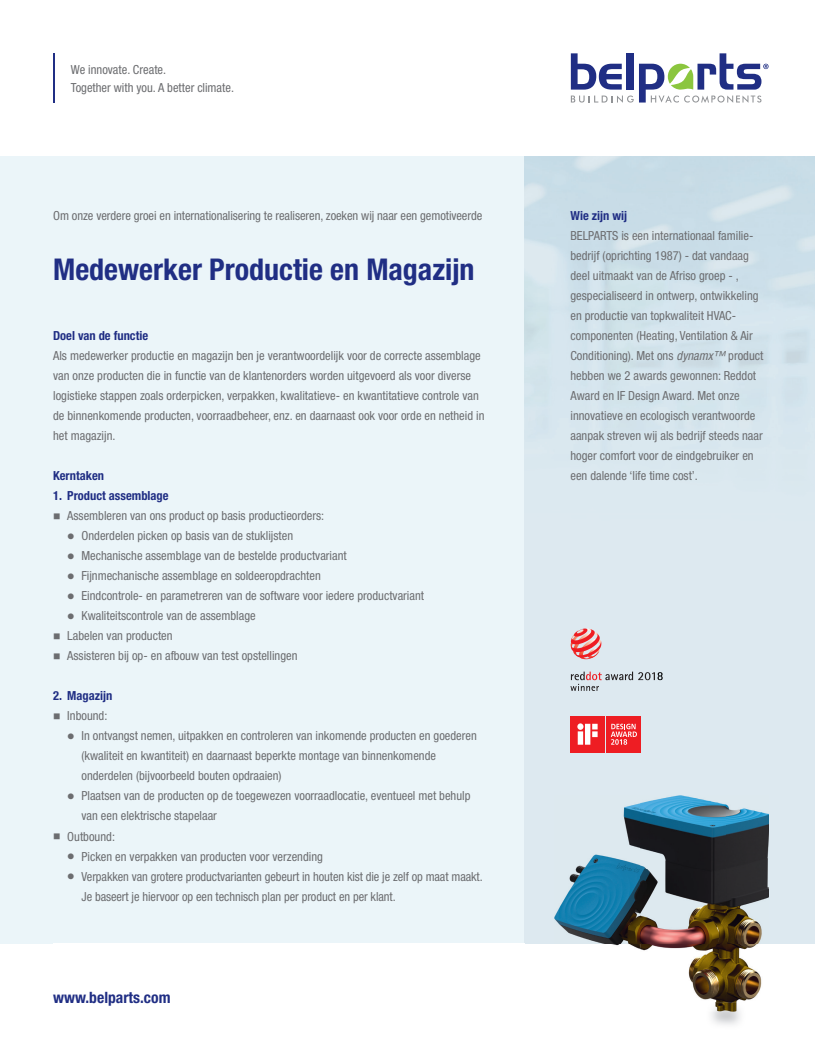
<style>
.page{position:relative;width:815px;height:1053px;background:#fff}
.page>*{position:absolute;margin:0;border:0;box-sizing:border-box;transform-origin:0 0}
.t1{font:700 condensed 30px "Helvetica Neue";color:#202e84}
.t2{font:700 condensed 15.62px "Helvetica Neue";color:#202e84}
.t3{font:condensed 12.5px/20px "Helvetica Neue";color:#6c6d70}
.t4{font:700 condensed 12.5px "Helvetica Neue";color:#202e84}
.s1{font-style:italic}
</style>
<div class="page">
<div style="left:0;top:156px;width:524px;height:787px;background:#ebf5f9"></div>
<div style="left:524px;top:156px;width:291px;height:787px;background:linear-gradient(to bottom,#cee0ea,#e2ecf2)"></div>
<svg style="left:571px;top:628px;width:30px;height:31px"></svg>
<svg style="left:570px;top:671px;width:93px;height:20px;background:#c3c7cd"></svg>
<div style="left:570px;top:716px;width:35px;height:36px;background:#ee1d23"></div>
<svg style="left:577px;top:723px;width:21px;height:21px"></svg>
<div style="left:607px;top:716px;width:34px;height:36px;background:#ee1d23"></div>
<svg style="left:611px;top:723px;width:26px;height:21px"></svg>
<img style="left:554px;top:795px;width:172px;height:206px">
<img style="left:726px;top:804px;width:43px;height:197px">
<img style="left:711px;top:1001px;width:29px;height:24px">
<img style="left:711px;top:1002px;width:29px;height:9px">
<svg style="left:571px;top:53px;width:198px;height:50px"></svg>
<hr style="left:53px;top:53px;width:1px;height:50px;background:#202e84">
<p class="t3" style="left:71px;top:60px;width:165px;line-height:18.8px">We innovate. Create.<br>Together with you. A better climate.</p>
<p class="t3" style="left:53px;top:206px;width:431px">Om onze verdere groei en internationalisering te realiseren, zoeken wij naar een gemotiveerde</p>
<h1 class="t1" style="left:53px;top:251px;width:423px">Medewerker Productie en Magazijn</h1>
<p class="t4" style="left:53px;top:328px;width:97px">Doel van de functie</p>
<p class="t3" style="left:53px;top:346px;width:433px">Als medewerker productie en magazijn ben je verantwoordelijk voor de correcte assemblage van onze producten die in functie van de klantenorders worden uitgevoerd als voor diverse logistieke stappen zoals orderpicken, verpakken, kwalitatieve- en kwantitatieve controle van de binnenkomende producten, voorraadbeheer, enz. en daarnaast ook voor orde en netheid in het magazijn.</p>
<p class="t4" style="left:53px;top:468px;width:52px">Kerntaken</p>
<p class="t4" style="left:53px;top:488px;width:117px">1. Product assemblage</p>
<p class="t3" style="left:53px;top:506px;width:273px">■ Assembleren van ons product op basis productieorders:</p>
<p class="t3" style="left:67px;top:526px;width:227px">● Onderdelen picken op basis van de stuklijsten</p>
<p class="t3" style="left:67px;top:546px;width:281px">● Mechanische assemblage van de bestelde productvariant</p>
<p class="t3" style="left:67px;top:566px;width:255px">● Fijnmechanische assemblage en soldeeropdrachten</p>
<p class="t3" style="left:67px;top:586px;width:358px">● Eindcontrole- en parametreren van de software voor iedere productvariant</p>
<p class="t3" style="left:67px;top:606px;width:190px">● Kwaliteitscontrole van de assemblage</p>
<p class="t3" style="left:53px;top:626px;width:121px">■ Labelen van producten</p>
<p class="t3" style="left:53px;top:646px;width:246px">■ Assisteren bij op- en afbouw van test opstellingen</p>
<p class="t4" style="left:53px;top:688px;width:61px">2. Magazijn</p>
<p class="t3" style="left:53px;top:706px;width:56px">■ Inbound:</p>
<p class="t3" style="left:81px;top:726px;width:397px;text-indent:-14px">● In ontvangst nemen, uitpakken en controleren van inkomende producten en goederen (kwaliteit en kwantiteit) en daarnaast beperkte montage van binnenkomende onderdelen (bijvoorbeeld bouten opdraaien)</p>
<p class="t3" style="left:81px;top:786px;width:391px;text-indent:-14px">● Plaatsen van de producten op de toegewezen voorraadlocatie, eventueel met behulp van een elektrische stapelaar</p>
<p class="t3" style="left:53px;top:826px;width:63px">■ Outbound:</p>
<p class="t3" style="left:67px;top:846px;width:257px">● Picken en verpakken van producten voor verzending</p>
<p class="t3" style="left:81px;top:866px;width:403px;text-indent:-14px">● Verpakken van grotere productvarianten gebeurt in houten kist die je zelf op maat maakt.<br>Je baseert je hiervoor op een technisch plan per product en per klant.</p>
<p class="t2" style="left:53px;top:988px;width:119px">www.belparts.com</p>
<p class="t4" style="left:570px;top:208px;width:58px">Wie zijn wij</p>
<p class="t3" style="left:570px;top:226px;width:194px">BELPARTS is een internationaal familie&shy;bedrijf (oprichting 1987) - dat vandaag deel uitmaakt van de Afriso groep - , gespecialiseerd in ontwerp, ontwikkeling en productie van topkwaliteit HVAC&shy;componenten (Heating, Ventilation &amp; Air Conditioning). Met ons <span class="s1">dynamx™</span> product hebben we 2 awards gewonnen: Reddot Award en IF Design Award. Met onze innovatieve en ecologisch verantwoorde aanpak streven wij als bedrijf steeds naar hoger comfort voor de eindgebruiker en een dalende ‘life time cost’.</p>
</div>
